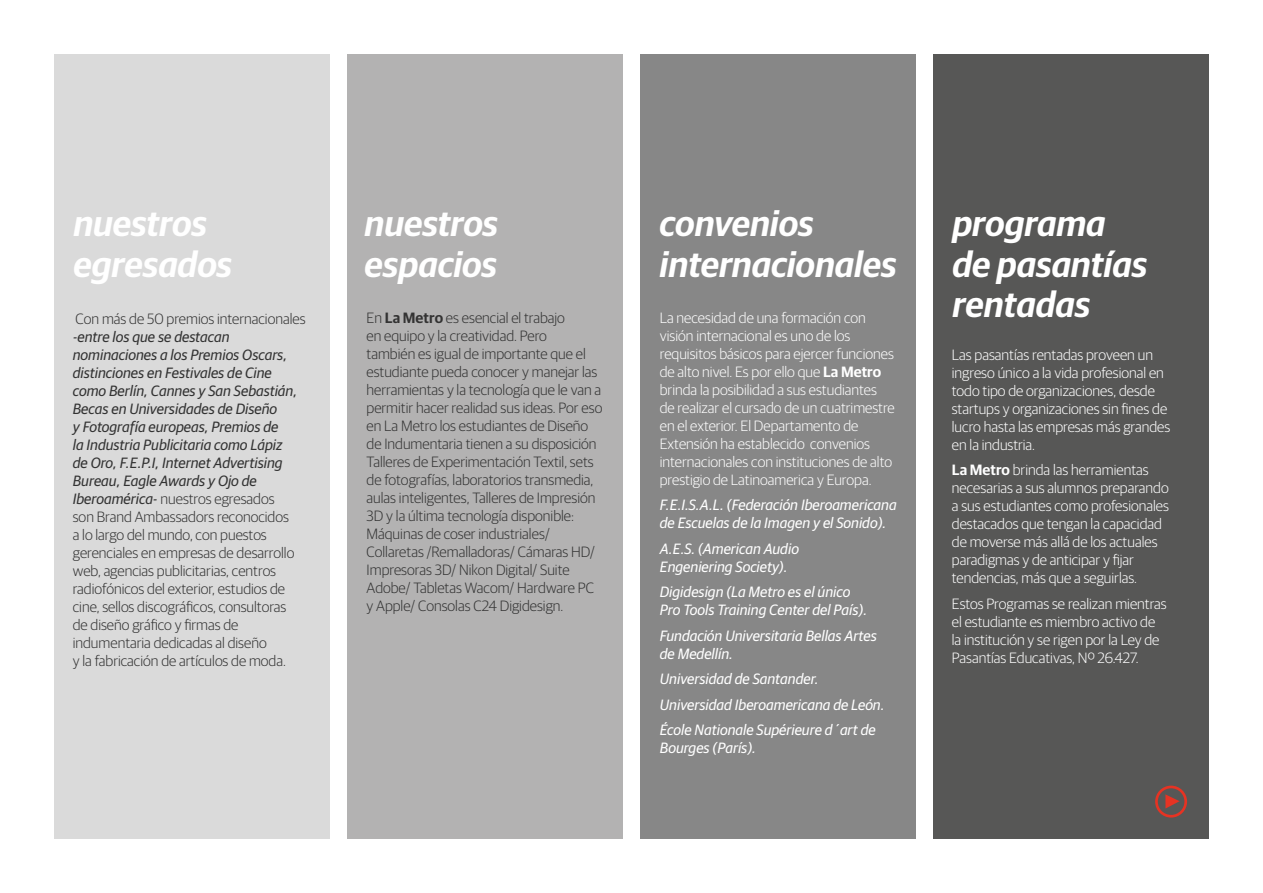
<style>
.page{position:relative;width:1263px;height:893px;background:#fff}
.page>*{position:absolute;margin:0;border:0;box-sizing:border-box;transform-origin:0 0}
.t1{font:italic 600 36px/40.5px "Guardian Sans";color:#fff}
.t2{font:300 15px/18px "Guardian Sans";color:#333}
.t3{font:300 15px/18px "Guardian Sans";color:#fff}
.t4{font:italic 15px/18px "Guardian Sans";color:#fff}
.s1{font-weight:400;font-style:italic}
.s2{font-weight:600}
</style>
<div class="page">
<div style="left:54px;top:54px;width:275px;height:785px;background:#dadada"></div>
<div style="left:934px;top:54px;width:275px;height:785px;background:#575756"></div>
<div style="left:347px;top:54px;width:275px;height:785px;background:#b3b2b2"></div>
<div style="left:640px;top:54px;width:276px;height:785px;background:#878787"></div>
<svg style="left:1155px;top:786px;width:32px;height:32px"></svg>
<h1 class="t1" style="left:73px;top:200px;width:160px">nuestros egresados</h1>
<p class="t2" style="left:76px;top:309px;width:231px">Con más de 50 premios internacionales</p>
<p class="t2" style="left:73px;top:327px;width:226px"><span class="s1">-entre los que se destacan nominaciones a los Premios Oscars, distinciones en Festivales de Cine como Berlín, Cannes y San Sebastián, Becas en Universidades de Diseño<br>y Fotografía europeas, Premios de<br>la Industria Publicitaria como Lápiz de Oro, F.E.P.I, Internet Advertising Bureau, Eagle Awards y Ojo de Iberoamérica-</span> nuestros egresados son Brand Ambassadors reconocidos a lo largo del mundo, con puestos gerenciales en empresas de desarrollo web, agencias publicitarias, centros radiofónicos del exterior, estudios de cine, sellos discográficos, consultoras de diseño gráfico y firmas de indumentaria dedicadas al diseño<br>y la fabricación de artículos de moda.</p>
<h1 class="t1" style="left:365px;top:200px;width:135px">nuestros espacios</h1>
<p class="t2" style="left:367px;top:307px;width:237px">En <span class="s2">La Metro</span> es esencial el trabajo<br>en equipo y la creatividad. Pero<br>también es igual de importante que el estudiante pueda conocer y manejar las herramientas y la tecnología que le van a permitir hacer realidad sus ideas. Por eso en La Metro los estudiantes de Diseño de Indumentaria tienen a su disposición Talleres de Experimentación Textil, sets de fotografías, laboratorios transmedia, aulas inteligentes, Talleres de Impresión 3D y la última tecnología disponible:<br>Máquinas de coser industriales/ Collaretas /Remalladoras/ Cámaras HD/ Impresoras 3D/ Nikon Digital/ Suite Adobe/ Tabletas Wacom/ Hardware PC y Apple/ Consolas C24 Digidesign.</p>
<h1 class="t1" style="left:659px;top:200px;width:239px">convenios internacionales</h1>
<p class="t3" style="left:660px;top:307px;width:236px">La necesidad de una formación con visión internacional es uno de los requisitos básicos para ejercer funciones de alto nivel. Es por ello que <span class="s2">La Metro </span>brinda la posibilidad a sus estudiantes de realizar el cursado de un cuatrimestre en el exterior. El Departamento de Extensión ha establecido convenios internacionales con instituciones de alto prestigio de Latinoamerica y Europa.</p>
<p class="t4" style="left:660px;top:495px;width:238px">F.E.I.S.A.L. (Federación Iberoamericana de Escuelas de la Imagen y el Sonido).</p>
<p class="t4" style="left:660px;top:538px;width:141px">A.E.S. (American Audio<br>Engeniering Society).</p>
<p class="t4" style="left:660px;top:582px;width:209px">Digidesign (La Metro es el único<br>Pro Tools Training Center del País).</p>
<p class="t4" style="left:660px;top:625px;width:218px">Fundación Universitaria Bellas Artes de Medellín.</p>
<p class="t4" style="left:660px;top:665px;width:226px;line-height:25.5px">Universidad de Santander.<br>Universidad Iberoamericana de León.<br>École Nationale Supérieure d´art de</p>
<p class="t4" style="left:660px;top:738px;width:98px">Bourges (París).</p>
<h1 class="t1" style="left:952px;top:200px;width:196px">programa de pasantías rentadas</h1>
<p class="t3" style="left:952px;top:345px;width:220px">Las pasantías rentadas proveen un ingreso único a la vida profesional en todo tipo de organizaciones, desde startups y organizaciones sin fines de lucro hasta las empresas más grandes en la industria.</p>
<p class="t3" style="left:952px;top:460px;width:219px"><span class="s2">La Metro</span> brinda las herramientas necesarias a sus alumnos preparando a sus estudiantes como profesionales destacados que tengan la capacidad de moverse más allá de los actuales paradigmas y de anticipar y fijar tendencias, más que a seguirlas.</p>
<p class="t3" style="left:952px;top:594px;width:216px">Estos Programas se realizan mientras el estudiante es miembro activo de la institución y se rigen por la Ley de Pasantías Educativas, Nº 26.427.</p>
</div>
